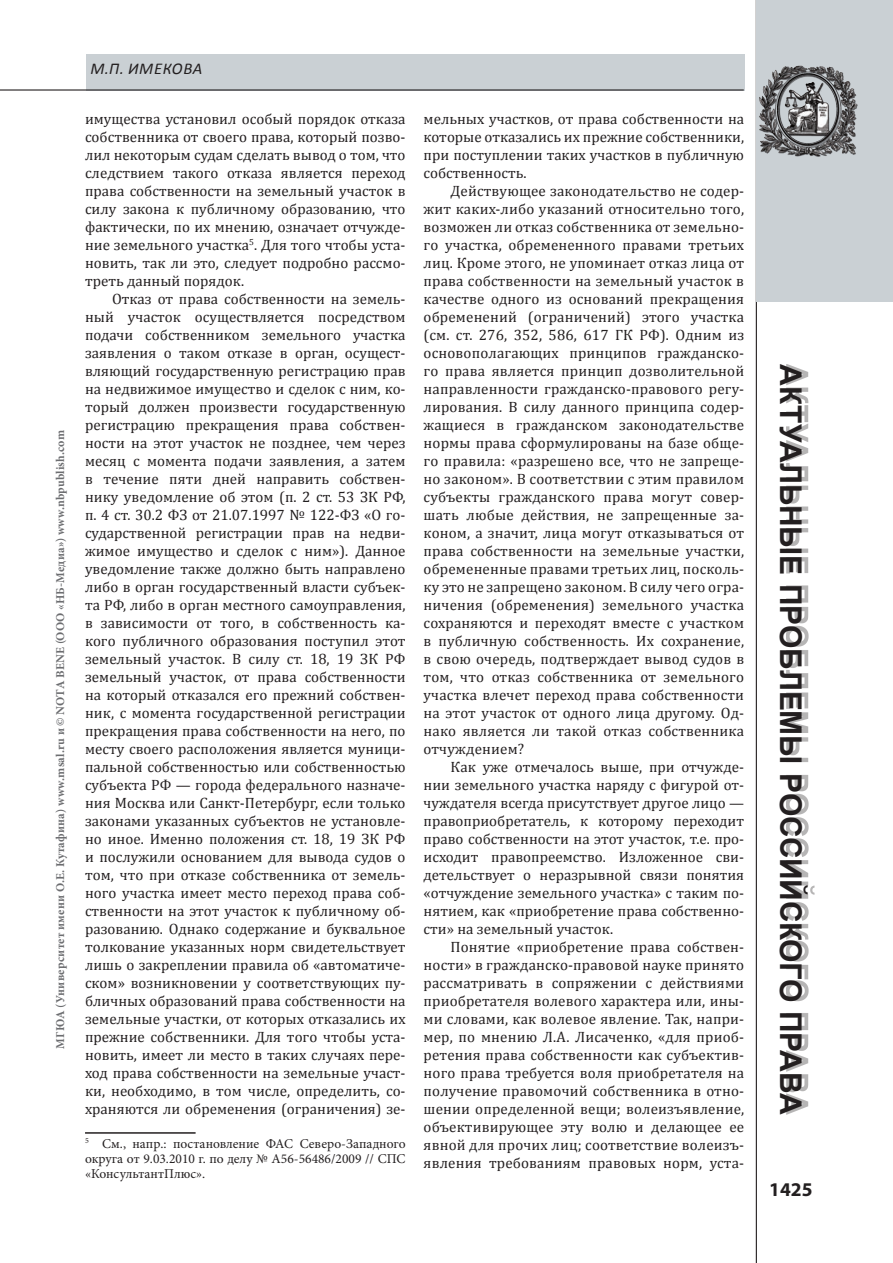
<style>
.page{position:relative;width:893px;height:1263px;background:#fff}
.page>*{position:absolute;margin:0;border:0;box-sizing:border-box;transform-origin:0 0}
.t1{font:700 30px "Arial";letter-spacing:-.005em;color:#231f20}
.t2{font:700 19.5px "Myriad Pro";color:#231f20}
.t3{font:italic 16.5px "Calibri";color:#231f20}
.t4{font:15px/18px "Cambria";color:#231f20;text-align:justify}
.t5{font:13.5px/15px "Minion Pro";color:#231f20;text-align:justify}
.t6{font:700 12px "Minion Pro";letter-spacing:.02em;color:#6c6d70}
</style>
<div class="page">
<hr style="left:756px;top:0;width:1px;height:1263px;background:#231f20">
<div style="left:786px;top:364px;width:28px;height:751px;background:#231f20;opacity:.33"></div>
<div style="left:757px;top:0;width:136px;height:301px;background:#cad0d4"></div>
<div style="left:563px;top:54px;width:182px;height:36px;background:#cad0d4"></div>
<div style="left:86px;top:54px;width:477px;height:36px;background:#cad0d4"></div>
<hr style="left:0;top:89px;width:744px;height:2px;background:#231f20">
<img style="left:755px;top:54px;width:103px;height:111px">
<hr style="left:85px;top:1132px;width:111px;height:2px;background:#231f20">
<p class="t6" style="left:52px;top:1048px;width:620px;rotate:-90deg">МГЮА (Университет имени О.Е. Кутафина) www.msal.ru и © NOTA BENE (ООО «НБ-Медиа») www.nbpublish.com</p>
<p class="t3" style="left:90px;top:58px;width:50px">м.п.имекова</p>
<p class="t4" style="left:85px;top:110px;width:322px">имущества установил особый порядок отказа собственника от своего права, который позво&shy;лил некоторым судам сделать вывод о том, что следствием такого отказа является переход права собственности на земельный участок в силу закона к публичному образованию, что фактически, по их мнению, означает отчужде&shy;ние земельного участка<sup>5</sup>. Для того чтобы уста&shy;новить, так ли это, следует подробно рассмо&shy;треть данный порядок.</p>
<p class="t4" style="left:85px;top:290px;width:322px;text-indent:27px">Отказ от права собственности на земель&shy;ный участок осуществляется посредством подачи собственником земельного участка заявления о таком отказе в орган, осущест&shy;вляющий государственную регистрацию прав на недвижимое имущество и сделок с ним, ко&shy;торый должен произвести государственную регистрацию прекращения права собствен&shy;ности на этот участок не позднее, чем через месяц с момента подачи заявления, а затем в течение пяти дней направить собствен&shy;нику уведомление об этом (п. 2 ст. 53 ЗК РФ, п. 4 ст. 30.2 ФЗ от 21.07.1997 № 122-ФЗ «О го&shy;сударственной регистрации прав на недви&shy;жимое имущество и сделок с ним»). Данное уведомление также должно быть направлено либо в орган государственный власти субъек&shy;та РФ, либо в орган местного самоуправления, в зависимости от того, в собственность ка&shy;кого публичного образования поступил этот земельный участок. В силу ст. 18, 19 ЗК РФ земельный участок, от права собственности на который отказался его прежний собствен&shy;ник, с момента государственной регистрации прекращения права собственности на него, по месту своего расположения является муници&shy;пальной собственностью или собственностью субъекта РФ — города федерального назначе&shy;ния Москва или Санкт-Петербург, если только законами указанных субъектов не установле&shy;но иное. Именно положения ст. 18, 19 ЗК РФ и послужили основанием для вывода судов о том, что при отказе собственника от земель&shy;ного участка имеет место переход права соб&shy;ственности на этот участок к публичному об&shy;разованию. Однако содержание и буквальное толкование указанных норм свидетельствует лишь о закреплении правила об «автоматиче&shy;ском» возникновении у соответствующих пу&shy;бличных образований права собственности на земельные участки, от которых отказались их прежние собственники. Для того чтобы уста&shy;новить, имеет ли место в таких случаях пере&shy;ход права собственности на земельные участ&shy;ки, необходимо, в том числе, определить, со&shy;храняются ли обременения (ограничения) зе-</p>
<p class="t5" style="left:85px;top:1136px;width:322px"><sup>5</sup> См., напр.: постановление ФАС Северо-Западного округа от 9.03.2010 г. по делу № А56-56486/2009 // СПС «КонсультантПлюс».</p>
<p class="t4" style="left:424px;top:110px;width:322px">мельных участков, от права собственности на которые отказались их прежние собственники, при поступлении таких участков в публичную собственность.</p>
<p class="t4" style="left:424px;top:182px;width:322px;text-indent:27px">Действующее законодательство не содер&shy;жит каких-либо указаний относительно того, возможен ли отказ собственника от земельно&shy;го участка, обремененного правами третьих лиц. Кроме этого, не упоминает отказ лица от права собственности на земельный участок в качестве одного из оснований прекращения обременений (ограничений) этого участка (см. ст. 276, 352, 586, 617 ГК РФ). Одним из основополагающих принципов гражданско&shy;го права является принцип дозволительной направленности гражданско-правового регу&shy;лирования. В силу данного принципа содер&shy;жащиеся в гражданском законодательстве нормы права сформулированы на базе обще&shy;го правила: «разрешено все, что не запреще&shy;но законом». В соответствии с этим правилом субъекты гражданского права могут совер&shy;шать любые действия, не запрещенные за&shy;коном, а значит, лица могут отказываться от права собственности на земельные участки, обремененные правами третьих лиц, посколь&shy;ку это не запрещено законом. В силу чего огра&shy;ничения (обременения) земельного участка сохраняются и переходят вместе с участком в публичную собственность. Их сохранение, в свою очередь, подтверждает вывод судов в том, что отказ собственника от земельного участка влечет переход права собственности на этот участок от одного лица другому. Од&shy;нако является ли такой отказ собственника отчуждением?</p>
<p class="t4" style="left:424px;top:758px;width:322px;text-indent:27px">Как уже отмечалось выше, при отчужде&shy;нии земельного участка наряду с фигурой от&shy;чуждателя всегда присутствует другое лицо — правоприобретатель, к которому переходит право собственности на этот участок, т.е. про&shy;исходит правопреемство. Изложенное сви&shy;детельствует о неразрывной связи понятия «отчуждение земельного участка» с таким по&shy;нятием, как «приобретение права собственно&shy;сти» на земельный участок.</p>
<p class="t4" style="left:424px;top:938px;width:322px;text-indent:27px">Понятие «приобретение права собствен&shy;ности» в гражданско-правовой науке принято рассматривать в сопряжении с действиями приобретателя волевого характера или, ины&shy;ми словами, как волевое явление. Так, напри&shy;мер, по мнению Л.А. Лисаченко, «для приоб&shy;ретения права собственности как субъектив&shy;ного права требуется воля приобретателя на получение правомочий собственника в отно&shy;шении определенной вещи; волеизъявление, объективирующее эту волю и делающее ее явной для прочих лиц; соответствие волеизъ&shy;явления требованиям правовых норм, уста-</p>
<h1 class="t1" style="left:810px;top:364px;width:747px;rotate:90deg">Актуальные проблемы российского права</h1>
<h2 class="t2" style="left:769px;top:1177px;width:45px">1425</h2>
</div>
